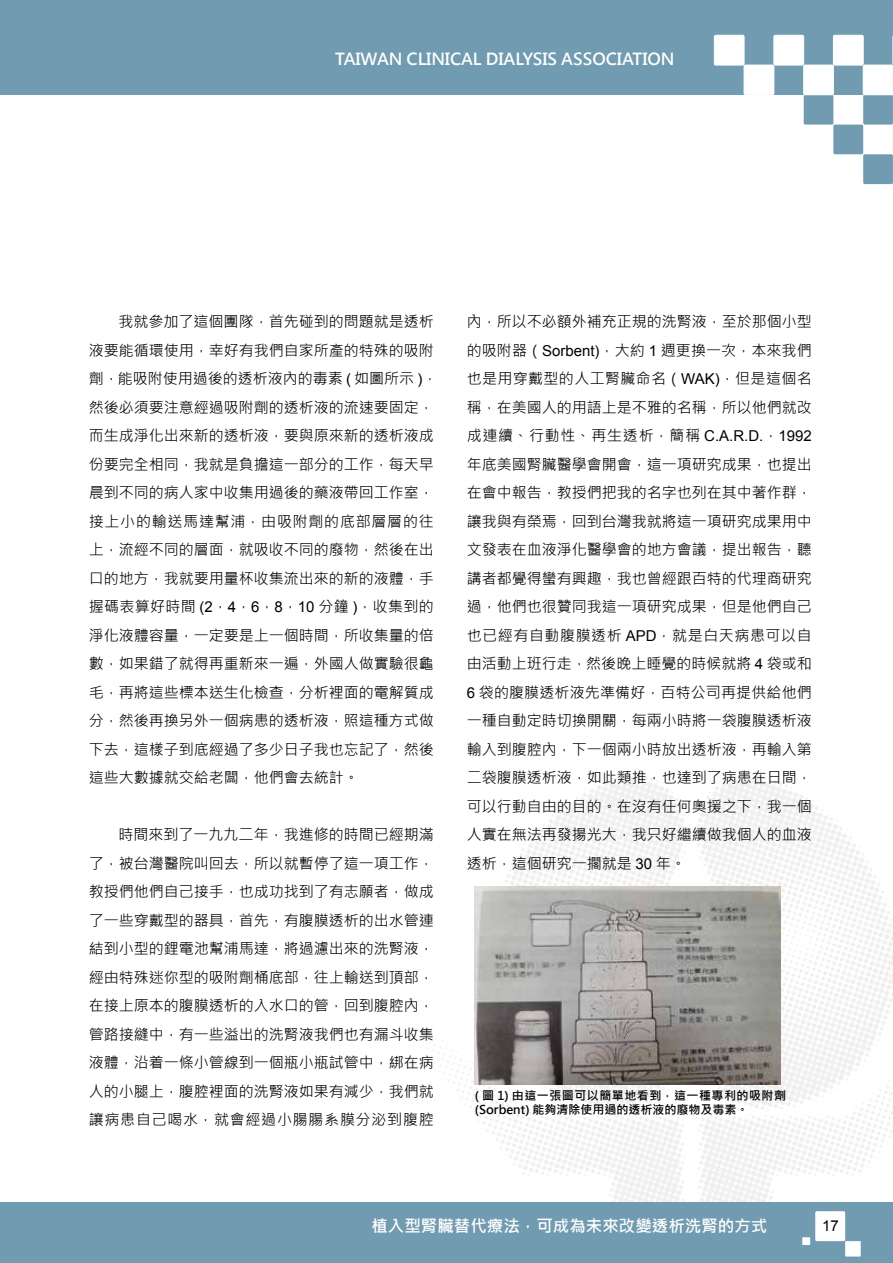
<style>
.page{position:relative;width:893px;height:1263px;background:#fff}
.page>*{position:absolute;margin:0;border:0;box-sizing:border-box;transform-origin:0 0}
.t1{font:700 16.5px "Microsoft Jheng Hei";color:#fff}
.t2{font:15px/28.5px "Microsoft Jheng Hei";color:#000;text-align:justify}
.t3{font:15px "Arial";color:#000}
.t4{font:700 12px/14.4px "Microsoft Jheng Hei";color:#000}
.s1{font-family:"Arial"}
</style>
<div class="page">
<img style="left:431px;top:774px;width:462px;height:428px">
<div style="left:0;top:0;width:893px;height:95px;background:#709bb0"></div>
<div style="left:863px;top:95px;width:30px;height:30px;background:#709bb0"></div>
<div style="left:833px;top:125px;width:30px;height:29px;background:#709bb0"></div>
<svg style="left:892px;top:126px;width:1px;height:27px"></svg>
<div style="left:863px;top:154px;width:30px;height:30px;background:#709bb0"></div>
<div style="left:804px;top:95px;width:29px;height:30px;background:#709bb0"></div>
<div style="left:0;top:1202px;width:893px;height:61px;background:#709bb0"></div>
<div style="left:815px;top:1211px;width:30px;height:30px;background:#fff"></div>
<div style="left:845px;top:1241px;width:16px;height:15px;background:#fff"></div>
<div style="left:802px;top:1237px;width:8px;height:8px;background:#fff"></div>
<div style="left:804px;top:65px;width:29px;height:30px;background:#fff"></div>
<div style="left:803px;top:65px;width:31px;height:30px;border:1px solid #fff"></div>
<div style="left:833px;top:35px;width:30px;height:30px;background:#fff;border-radius:2px"></div>
<div style="left:833px;top:35px;width:31px;height:30px;border:1px solid #fff;border-radius:2px"></div>
<svg style="left:892px;top:35px;width:1px;height:30px"></svg>
<div style="left:774px;top:35px;width:30px;height:30px;background:#fff;border-radius:2px"></div>
<div style="left:773px;top:35px;width:31px;height:30px;border:1px solid #fff;border-radius:2px"></div>
<div style="left:863px;top:65px;width:30px;height:30px;background:#fff"></div>
<div style="left:863px;top:65px;width:30px;height:30px;border:1px solid #fff"></div>
<div style="left:744px;top:65px;width:30px;height:30px;background:#fff"></div>
<div style="left:744px;top:65px;width:30px;height:30px;border:1px solid #fff"></div>
<div style="left:714px;top:35px;width:30px;height:30px;background:#fff"></div>
<div style="left:714px;top:35px;width:30px;height:30px;border:1px solid #fff"></div>
<img style="left:475px;top:886px;width:305px;height:198px">
<p class="t1" style="left:335px;top:48px;width:341px">TAIWAN CLINICAL DIALYSIS ASSOCIATION</p>
<p class="t2" style="left:89px;top:307px;width:350px;text-align:left;text-indent:30px">我就參加了這個團隊，首先碰到的問題就是透析液要能循環使用，幸好有我們自家所產的特殊的吸附劑，能吸附使用過後的透析液內的毒素 <span class="s1">(</span> 如圖所示 <span class="s1">)</span>，然後必須要注意經過吸附劑的透析液的流速要固定，而生成淨化出來新的透析液，要與原來新的透析液成份要完全相同，我就是負擔這一部分的工作，每天早晨到不同的病人家中收集用過後的藥液帶回工作室，接上小的輸送馬達幫浦，由吸附劑的底部層層的往上，流經不同的層面，就吸收不同的廢物，然後在出口的地方，我就要用量杯收集流出來的新的液體，手握碼表算好時間 <span class="s1">(2</span>，<span class="s1">4</span>，<span class="s1">6</span>，<span class="s1">8</span>，<span class="s1">10</span> 分鐘 <span class="s1">)</span>，收集到的淨化液體容量，一定要是上一個時間，所收集量的倍數，如果錯了就得再重新來一遍，外國人做實驗很龜毛，再將這些標本送生化檢查，分析裡面的電解質成分，然後再換另外一個病患的透析液，照這種方式做下去，這樣子到底經過了多少日子我也忘記了，然後這些大數據就交給老闆，他們會去統計。</p>
<p class="t2" style="left:89px;top:820px;width:347px;text-indent:30px">時間來到了一九九二年，我進修的時間已經期滿了，被台灣醫院叫回去，所以就暫停了這一項工作，教授們他們自己接手，也成功找到了有志願者，做成了一些穿戴型的器具，首先，有腹膜透析的出水管連結到小型的鋰電池幫浦馬達，將過濾出來的洗腎液，經由特殊迷你型的吸附劑桶底部，往上輸送到頂部，在接上原本的腹膜透析的入水口的管，回到腹腔內，管路接縫中，有一些溢出的洗腎液我們也有漏斗收集液體，沿着一條小管線到一個瓶小瓶試管中，綁在病人的小腿上，腹腔裡面的洗腎液如果有減少，我們就讓病患自己喝水，就會經過小腸腸系膜分泌到腹腔</p>
<p class="t2" style="left:467px;top:307px;width:347px">內，所以不必額外補充正規的洗腎液，至於那個小型的吸附器（<span class="s1">Sorbent)</span>，大約 <span class="s1">1</span> 週更換一次，本來我們也是用穿戴型的人工腎臟命名（<span class="s1">WAK)</span>，但是這個名稱，在美國人的用語上是不雅的名稱，所以他們就改成連續、行動性、再生透析，簡稱 <span class="s1">C.A.R.D.</span>，<span class="s1">1992</span>年底美國腎臟醫學會開會，這一項研究成果，也提出在會中報告，教授們把我的名字也列在其中著作群，讓我與有榮焉，回到台灣我就將這一項研究成果用中文發表在血液淨化醫學會的地方會議，提出報告，聽講者都覺得蠻有興趣，我也曾經跟百特的代理商研究過，他們也很贊同我這一項研究成果，但是他們自己也已經有自動腹膜透析 <span class="s1">APD</span>，就是白天病患可以自由活動上班行走，然後晚上睡覺的時候就將 <span class="s1">4</span> 袋或和<span class="s1">6</span> 袋的腹膜透析液先準備好，百特公司再提供給他們一種自動定時切換開關，每兩小時將一袋腹膜透析液輸入到腹腔內，下一個兩小時放出透析液，再輸入第二袋腹膜透析液，如此類推，也達到了病患在日間，可以行動自由的目的。在沒有任何奧援之下，我一個人實在無法再發揚光大，我只好繼續做我個人的血液透析，這個研究一擱就是 <span class="s1">30</span> 年。</p>
<p class="t4" style="left:475px;top:1088px;width:313px">( 圖 1) 由這一張圖可以簡單地看到，這一種專利的吸附劑(Sorbent) 能夠清除使用過的透析液的廢物及毒素。</p>
<p class="t1" style="left:371px;top:1215px;width:397px">植入型腎臟替代療法，可成為未來改變透析洗腎的方式</p>
<p class="t3" style="left:822px;top:1216px;width:18px">17</p>
</div>
